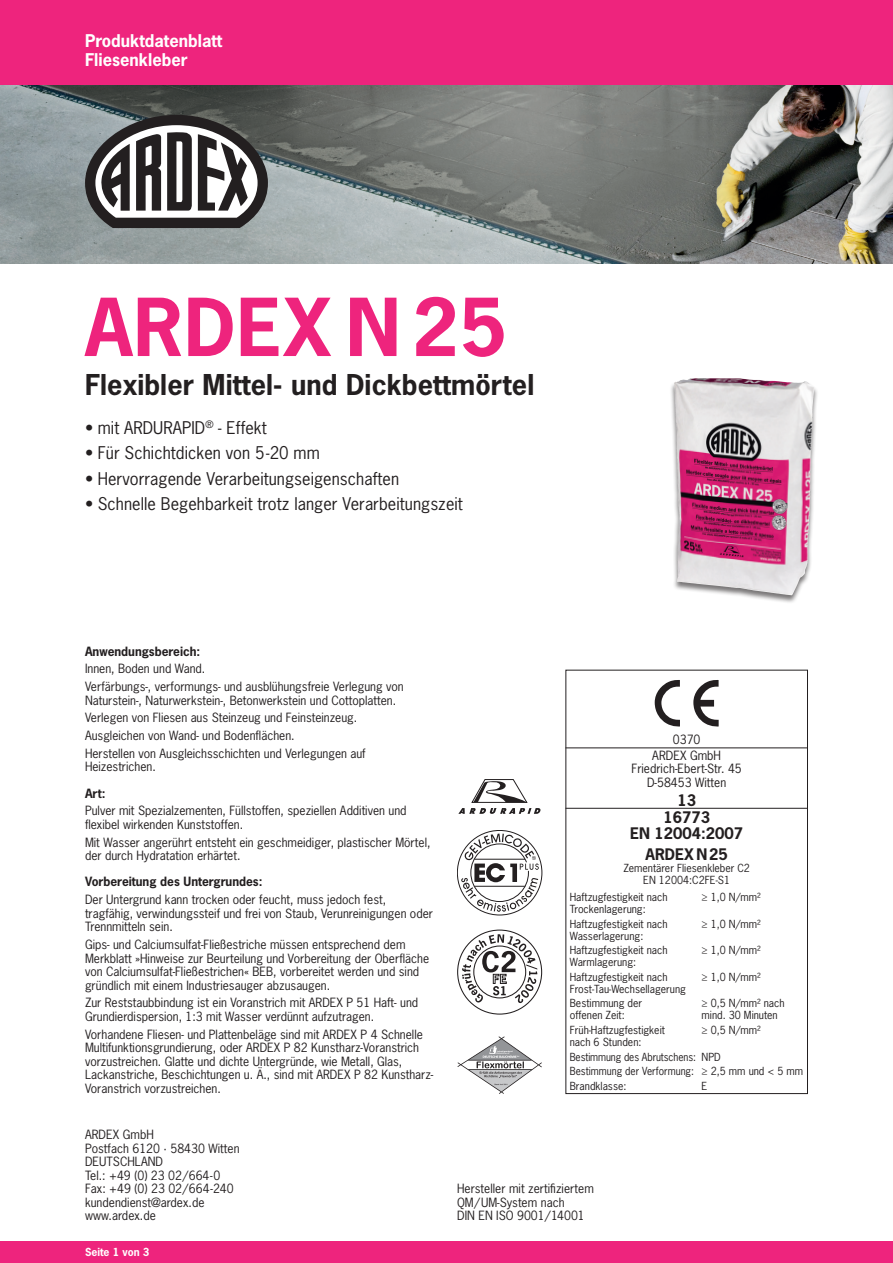
<style>
.page{position:relative;width:893px;height:1263px;background:#fff}
.page>*{position:absolute;margin:0;border:0;box-sizing:border-box;transform-origin:0 0}
.t1{font:700 75px "News Gothic Std";letter-spacing:.015em;color:#ee247d}
.t2{font:700 27px "News Gothic Std";letter-spacing:.005em;color:#231f20}
.t3{font:16.5px "News Gothic Std";letter-spacing:.005em;color:#231f20}
.t4{font:700 16.5px/19.5px "News Gothic Std";color:#fff}
.t5{font:700 15px/16.5px "News Gothic Std";color:#231f20;text-align:center}
.t6{font:12px/13.5px "News Gothic Std";color:#231f20}
.t7{font:700 12px "News Gothic Std";color:#231f20}
.t8{font:10.5px/12px "News Gothic Std";color:#231f20}
.t9{font:10.5px/14.5px "News Gothic Std";color:#231f20;scale:.96 1}
.t10{font:700 10.5px "News Gothic Std";color:#fff}
</style>
<div class="page">
<div style="left:0;top:0;width:893px;height:85px;background:#ee247d"></div>
<div style="left:0;top:1242px;width:893px;height:21px;background:#ee247d"></div>
<img style="left:0;top:85px;width:893px;height:179px">
<div style="left:670px;top:378px;width:149px;height:226px;background:#231f20;opacity:.6"></div>
<img style="left:674px;top:378px;width:16px;height:52px">
<svg style="left:85px;top:115px;width:183px;height:113px"></svg>
<svg style="left:458px;top:930px;width:84px;height:84px"></svg>
<svg style="left:462px;top:934px;width:75px;height:69px"></svg>
<svg style="left:458px;top:779px;width:83px;height:35px"></svg>
<svg style="left:457px;top:1036px;width:85px;height:58px"></svg>
<svg style="left:457px;top:830px;width:85px;height:85px"></svg>
<div style="left:565px;top:670px;width:243px;height:424px;border:1px solid #231f20"></div>
<svg style="left:655px;top:680px;width:25px;height:47px"></svg>
<svg style="left:693px;top:680px;width:26px;height:47px"></svg>
<hr style="left:565px;top:747px;width:243px;height:1px;background:#231f20">
<hr style="left:565px;top:808px;width:243px;height:1px;background:#231f20">
<h3 class="t4" style="left:85px;top:31px;width:139px">Produktdatenblatt<br>Fliesenkleber</h3>
<h1 class="t1" style="left:85px;top:278px;width:423px">ARDEX N 25</h1>
<h2 class="t2" style="left:85px;top:367px;width:451px">Flexibler Mittel- und Dickbettmörtel</h2>
<h3 class="t3" style="left:85px;top:417px;width:183px">• mit ARDURAPID<sup>®</sup> - Effekt</h3>
<h3 class="t3" style="left:85px;top:442px;width:236px">• Für Schichtdicken von 5-20 mm</h3>
<h3 class="t3" style="left:85px;top:468px;width:316px">• Hervorragende Verarbeitungseigenschaften</h3>
<h3 class="t3" style="left:85px;top:493px;width:379px">• Schnelle Begehbarkeit trotz langer Verarbeitungszeit</h3>
<p class="t7" style="left:85px;top:643px;width:117px">Anwendungsbereich:</p>
<p class="t6" style="left:85px;top:660px;width:320px;line-height:17.7px">Innen, Boden und Wand.<br>Verfärbungs-, verformungs- und ausblühungsfreie Verlegung von</p>
<p class="t6" style="left:85px;top:691px;width:313px;line-height:17.7px">Naturstein-, Naturwerkstein-, Betonwerkstein und Cottoplatten.<br>Verlegen von Fliesen aus Steinzeug und Feinsteinzeug.<br>Ausgleichen von Wand- und Bodenflächen.<br>Herstellen von Ausgleichsschichten und Verlegungen auf</p>
<p class="t6" style="left:85px;top:760px;width:72px">Heizestrichen.</p>
<p class="t7" style="left:85px;top:785px;width:22px">Art:</p>
<p class="t6" style="left:85px;top:804px;width:323px">Pulver mit Spezialzementen, Füllstoffen, speziellen Additiven und flexibel wirkenden Kunststoffen.</p>
<p class="t6" style="left:85px;top:835px;width:347px">Mit Wasser angerührt entsteht ein geschmeidiger, plastischer Mörtel, der durch Hydratation erhärtet.</p>
<p class="t7" style="left:85px;top:874px;width:179px">Vorbereitung des Untergrundes:</p>
<p class="t6" style="left:85px;top:893px;width:349px">Der Untergrund kann trocken oder feucht, muss jedoch fest, tragfähig, verwindungssteif und frei von Staub, Verunreinigungen oder<br>Trennmitteln sein.</p>
<p class="t6" style="left:85px;top:938px;width:346px">Gips- und Calciumsulfat-Fließestriche müssen entsprechend dem Merkblatt »Hinweise zur Beurteilung und Vorbereitung der Oberfläche von Calciumsulfat-Fließestrichen« BEB, vorbereitet werden und sind gründlich mit einem Industriesauger abzusaugen.</p>
<p class="t6" style="left:85px;top:996px;width:335px">Zur Reststaubbindung ist ein Voranstrich mit ARDEX P 51 Haft- und<br>Grundierdispersion, 1:3 mit Wasser verdünnt aufzutragen.</p>
<p class="t6" style="left:85px;top:1027px;width:350px">Vorhandene Fliesen- und Plattenbeläge sind mit ARDEX P 4 Schnelle Multifunktionsgrundierung, oder ARDEX P 82 Kunstharz-Voranstrich vorzustreichen. Glatte und dichte Untergründe, wie Metall, Glas, Lackanstriche, Beschichtungen u. Ä., sind mit ARDEX P 82 Kunstharz-Voranstrich vorzustreichen.</p>
<p class="t6" style="left:652px;top:731px;width:70px;line-height:15.6px;text-align:center">0370<br>ARDEX GmbH</p>
<p class="t6" style="left:631px;top:762px;width:112px;text-align:center">Friedrich-Ebert-Str. 45<br>D-58453 Witten</p>
<p class="t5" style="left:630px;top:792px;width:115px">13<br>16773<br>EN 12004:2007</p>
<p class="t5" style="left:645px;top:846px;width:84px">ARDEX N25</p>
<p class="t8" style="left:623px;top:862px;width:128px;text-align:center">Zementärer Fliesenkleber C2<br>EN 12004:C2FE-S1</p>
<p class="t8" style="left:570px;top:891px;width:99px">Haftzugfestigkeit nach<br>Trockenlagerung:</p>
<p class="t8" style="left:702px;top:891px;width:61px">≥ 1,0 N/mm²</p>
<p class="t8" style="left:570px;top:918px;width:99px">Haftzugfestigkeit nach<br>Wasserlagerung:</p>
<p class="t8" style="left:702px;top:918px;width:61px">≥ 1,0 N/mm²</p>
<p class="t8" style="left:570px;top:944px;width:99px">Haftzugfestigkeit nach<br>Warmlagerung:</p>
<p class="t8" style="left:702px;top:944px;width:61px">≥ 1,0 N/mm²</p>
<p class="t8" style="left:570px;top:971px;width:118px">Haftzugfestigkeit nach<br>Frost-Tau-Wechsellagerung</p>
<p class="t8" style="left:702px;top:971px;width:61px">≥ 1,0 N/mm²</p>
<p class="t8" style="left:570px;top:997px;width:74px">Bestimmung der offenen Zeit:</p>
<p class="t8" style="left:702px;top:997px;width:84px">≥ 0,5 N/mm² nach mind. 30 Minuten</p>
<p class="t8" style="left:570px;top:1024px;width:97px">Früh-Haftzugfestigkeit nach 6 Stunden:</p>
<p class="t8" style="left:702px;top:1024px;width:61px">≥ 0,5 N/mm²</p>
<p class="t9" style="left:570px;top:1049px;width:245px">Bestimmung des Abrutschens: NPD<br>Bestimmung der Verformung: ≥ 2,5 mm und &lt; 5 mm<br>Brandklasse:</p>
<p class="t8" style="left:702px;top:1079px;width:7px">E</p>
<p class="t6" style="left:85px;top:1128px;width:156px">ARDEX GmbH<br>Postfach 6120 · 58430 Witten<br>DEUTSCHLAND<br>Tel.: +49 (0) 23 02/664-0<br>Fax: +49 (0) 23 02/664-240 kundendienst@ardex.de www.ardex.de</p>
<p class="t10" style="left:85px;top:1245px;width:66px">Seite 1 von 3</p>
<p class="t6" style="left:457px;top:1182px;width:138px">Hersteller mit zertifiziertem<br>QM/UM-System nach<br>DIN EN ISO 9001/14001</p>
</div>
